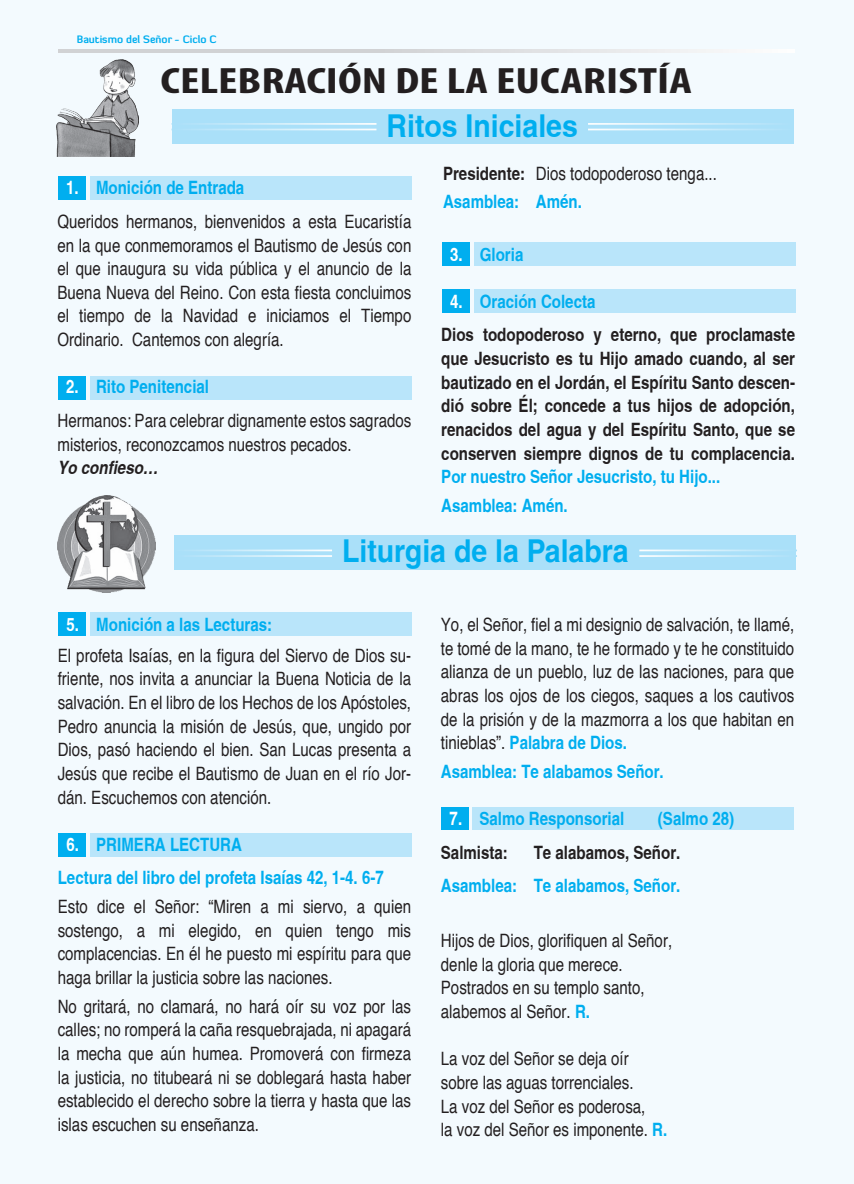
<style>
.page{position:relative;width:854px;height:1184px;background:#fff}
.page>*{position:absolute;margin:0;border:0;box-sizing:border-box;transform-origin:0 0}
.t1{font:700 condensed 36.75px "Myriad Pro";color:#231f20;scale:1.34 1}
.t2{font:700 condensed 31.5px "Helvetica";color:#00aeef;scale:1.1 1}
.t3{font:condensed 18.38px/23.6px "Helvetica";color:#231f20;text-align:justify}
.t4{font:700 condensed 18.38px/23.6px "Helvetica";color:#231f20}
.t5{font:700 condensed 18.38px/28.5px "Helvetica";color:#00aeef}
.t6{font:italic 700 condensed 18.38px "Helvetica";color:#231f20}
.t7{font:700 10.5px "Diavlo";color:#00aeef}
.s1{font-weight:700;color:#fff}
.s2{font-weight:700;color:#00aeef}
.s3{font-weight:700}
.s4{color:#fff}
.s5{color:#00aeef}
</style>
<div class="page">
<div style="left:0;top:0;width:853px;height:1183px;background:#f3fafe"></div>
<div style="left:58px;top:176px;width:28px;height:24px;background:#00aeef"></div>
<div style="left:90px;top:176px;width:321px;height:24px;background:#b9e5fa"></div>
<div style="left:58px;top:376px;width:28px;height:24px;background:#00aeef"></div>
<div style="left:90px;top:376px;width:321px;height:24px;background:#b9e5fa"></div>
<div style="left:442px;top:289px;width:27px;height:24px;background:#00aeef"></div>
<div style="left:473px;top:289px;width:322px;height:24px;background:#b9e5fa"></div>
<div style="left:442px;top:242px;width:27px;height:24px;background:#00aeef"></div>
<div style="left:473px;top:242px;width:322px;height:24px;background:#b9e5fa"></div>
<div style="left:58px;top:612px;width:28px;height:23px;background:#00aeef"></div>
<div style="left:90px;top:612px;width:321px;height:23px;background:#b9e5fa"></div>
<div style="left:58px;top:833px;width:28px;height:23px;background:#00aeef"></div>
<div style="left:90px;top:833px;width:321px;height:23px;background:#b9e5fa"></div>
<div style="left:440px;top:807px;width:28px;height:22px;background:#00aeef"></div>
<div style="left:472px;top:807px;width:321px;height:22px;background:#b9e5fa"></div>
<svg style="left:58px;top:50px;width:736px;height:2px"></svg>
<img style="left:57px;top:59px;width:82px;height:98px">
<div style="left:172px;top:109px;width:621px;height:35px;background:#aae0f9"></div>
<hr style="left:171px;top:123px;width:205px;height:2px;background:#fff">
<hr style="left:171px;top:129px;width:205px;height:1px;background:#fff">
<hr style="left:588px;top:129px;width:204px;height:1px;background:#fff">
<hr style="left:588px;top:123px;width:204px;height:2px;background:#fff">
<div style="left:174px;top:535px;width:621px;height:35px;background:#aae0f9"></div>
<img style="left:58px;top:495px;width:98px;height:97px">
<hr style="left:174px;top:549px;width:158px;height:2px;background:#fff">
<hr style="left:174px;top:555px;width:158px;height:2px;background:#fff">
<hr style="left:639px;top:555px;width:157px;height:2px;background:#fff">
<hr style="left:639px;top:549px;width:157px;height:2px;background:#fff">
<p class="t7" style="left:77px;top:33px;width:141px">Bautismo del Señor - Ciclo C</p>
<p class="t1" style="left:160px;top:58px;width:398px">CELEBRACIÓN DE LA EUCARISTÍA</p>
<p class="t2" style="left:386px;top:106px;width:175px">Ritos Iniciales</p>
<p class="t3" style="left:57px;top:170px;width:355px;line-height:33.6px;text-indent:9px"><span class="s1">1.</span> <span class="s2">Monición de Entrada<br></span>Queridos hermanos, bienvenidos a esta Eucaristía</p>
<p class="t3" style="left:57px;top:233px;width:355px">en la que conmemoramos el Bautismo de Jesús con el que inaugura su vida pública y el anuncio de la Buena Nueva del Reino. Con esta fiesta concluimos el tiempo de la Navidad e iniciamos el Tiempo Ordinario. Cantemos con alegría.</p>
<p class="t3" style="left:57px;top:369px;width:355px;line-height:33.6px;text-indent:9px"><span class="s1">2.</span> <span class="s2">Rito Penitencial<br></span>Hermanos: Para celebrar dignamente estos sagrados</p>
<p class="t3" style="left:57px;top:432px;width:295px">misterios, reconozcamos nuestros pecados.</p>
<p class="t6" style="left:57px;top:456px;width:106px">Yo confieso…</p>
<p class="t3" style="left:443px;top:158px;width:275px;line-height:28.5px"><span class="s3">Presidente:</span> Dios todopoderoso tenga...<br><span class="s2">Asamblea: Amén.</span></p>
<p class="t5" style="left:450px;top:239px;width:75px"><span class="s4">3.</span> Gloria</p>
<p class="t4" style="left:441px;top:284px;width:355px;line-height:33.6px;text-indent:9px"><span class="s4">4.</span> <span class="s5">Oración Colecta<br></span>Dios todopoderoso y eterno, que proclamaste</p>
<p class="t4" style="left:441px;top:346px;width:355px;text-align:justify">que Jesucristo es tu Hijo amado cuando, al ser bautizado en el Jordán, el Espíritu Santo descen&shy;dió sobre Él; concede a tus hijos de adopción, renacidos del agua y del Espíritu Santo, que se conserven siempre dignos de tu complacencia.</p>
<p class="t5" style="left:441px;top:462px;width:280px">Por nuestro Señor Jesucristo, tu Hijo...<br>Asamblea: Amén.</p>
<p class="t2" style="left:342px;top:531px;width:262px">Liturgia de la Palabra</p>
<p class="t5" style="left:66px;top:609px;width:207px"><span class="s4">5.</span> Monición a las Lecturas:</p>
<p class="t3" style="left:58px;top:643px;width:355px">El profeta Isaías, en la figura del Siervo de Dios su&shy;friente, nos invita a anunciar la Buena Noticia de la salvación. En el libro de los Hechos de los Apóstoles, Pedro anuncia la misión de Jesús, que, ungido por Dios, pasó haciendo el bien. San Lucas presenta a Jesús que recibe el Bautismo de Juan en el río Jor&shy;dán. Escuchemos con atención.</p>
<p class="t5" style="left:66px;top:829px;width:177px"><span class="s4">6.</span> PRIMERA LECTURA</p>
<p class="t5" style="left:58px;top:863px;width:327px">Lectura del libro del profeta Isaías 42, 1-4. 6-7</p>
<p class="t3" style="left:58px;top:894px;width:355px">Esto dice el Señor: “Miren a mi siervo, a quien sostengo, a mi elegido, en quien tengo mis complacencias. En él he puesto mi espíritu para que haga brillar la justicia sobre las naciones.</p>
<p class="t3" style="left:58px;top:993px;width:355px">No gritará, no clamará, no hará oír su voz por las calles; no romperá la caña resquebrajada, ni apagará la mecha que aún humea. Promoverá con firmeza la justicia, no titubeará ni se doblegará hasta haber establecido el derecho sobre la tierra y hasta que las islas escuchen su enseñanza.</p>
<p class="t3" style="left:440px;top:612px;width:355px">Yo, el Señor, fiel a mi designio de salvación, te llamé, te tomé de la mano, te he formado y te he constituido alianza de un pueblo, luz de las naciones, para que abras los ojos de los ciegos, saques a los cautivos de la prisión y de la mazmorra a los que habitan en tinieblas”. <span class="s2">Palabra de Dios.</span></p>
<p class="t5" style="left:440px;top:756px;width:224px">Asamblea: Te alabamos Señor.</p>
<p class="t5" style="left:449px;top:804px;width:176px"><span class="s4">7.</span> Salmo Responsorial</p>
<p class="t5" style="left:657px;top:804px;width:78px">(Salmo 28)</p>
<p class="t4" style="left:440px;top:840px;width:68px">Salmista:</p>
<p class="t4" style="left:533px;top:840px;width:148px">Te alabamos, Señor.</p>
<p class="t5" style="left:440px;top:871px;width:241px">Asamblea: Te alabamos, Señor.</p>
<p class="t3" style="left:440px;top:928px;width:233px;text-align:left">Hijos de Dios, glorifiquen al Señor, denle la gloria que merece.<br>Postrados en su templo santo, alabemos al Señor. <span class="s2">R.</span></p>
<p class="t3" style="left:440px;top:1046px;width:228px;text-align:left">La voz del Señor se deja oír sobre las aguas torrenciales.<br>La voz del Señor es poderosa,<br>la voz del Señor es imponente. <span class="s2">R.</span></p>
</div>
